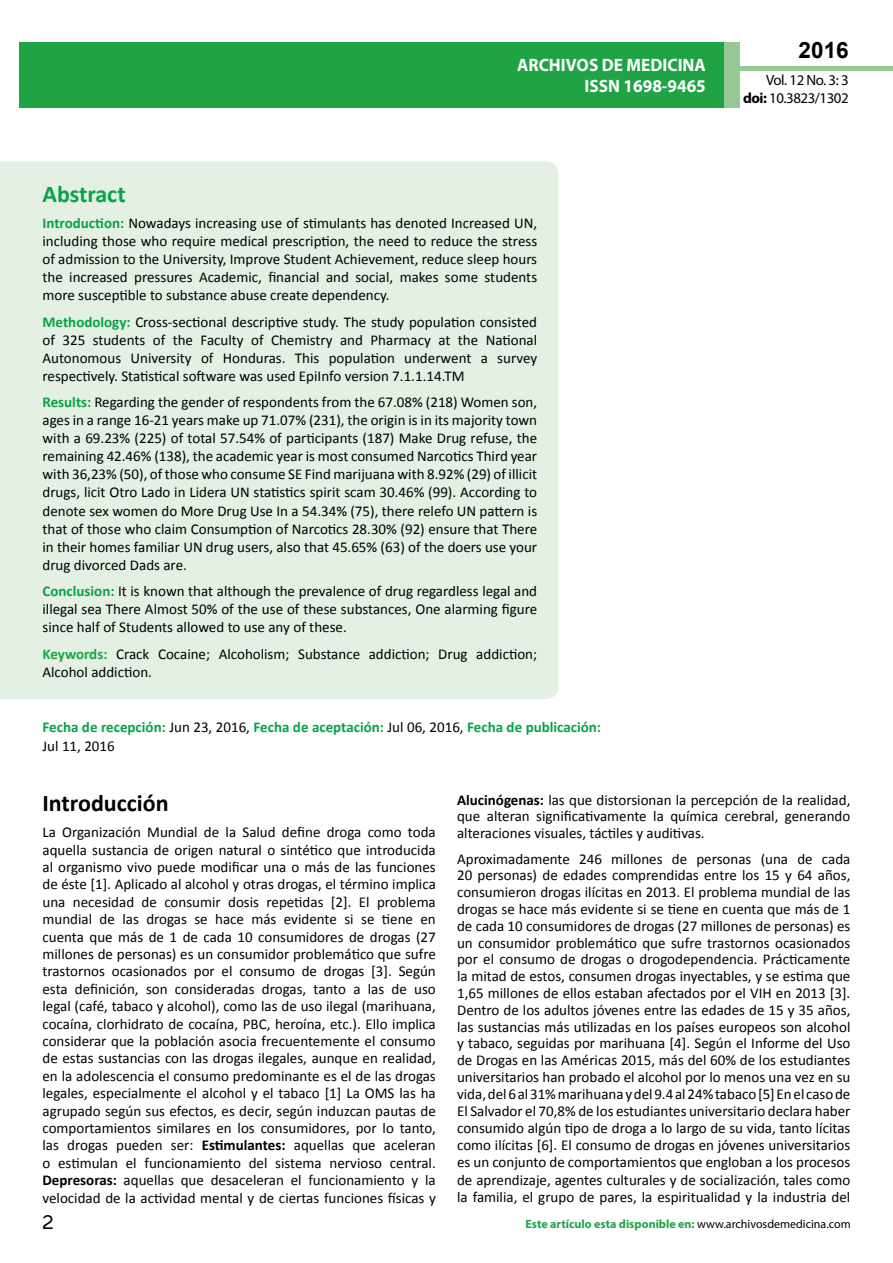
<style>
.page{position:relative;width:893px;height:1263px;background:#fff}
.page>*{position:absolute;margin:0;border:0;box-sizing:border-box;transform-origin:0 0}
.t1{font:25.5px "Tunga";color:#000}
.t2{font:700 24px "Calibri";color:#000}
.t3{font:700 24px "Calibri";color:#09a245}
.t4{font:700 22.5px "Arial";color:#000}
.t5{font:700 18px/21.6px "Myriad Pro";color:#fff;text-align:right;scale:.96 1}
.t6{font:15px/17.4px "Calibri";color:#000;text-align:justify}
.t7{font:700 15px/18.8px "Calibri";color:#09a245}
.t8{font:14.85px/17.9px "Myriad Pro";letter-spacing:-.03em;color:#000;text-align:right}
.t9{font:700 12px "Myriad Pro";color:#1fa345}
.s1{font-weight:700;color:#09a245}
.s2{font-weight:700;color:#1fa345}
.s3{font-weight:400;color:#000}
.s4{font-weight:700}
.s5{color:#1da34a}
</style>
<div class="page">
<div style="left:722px;top:66px;width:171px;height:5px;background:#96c996"></div>
<div style="left:19px;top:42px;width:706px;height:66px;background:#1fa345"></div>
<div style="left:725px;top:42px;width:15px;height:66px;background:#96c896"></div>
<div style="left:0;top:161px;width:558px;height:538px;background:#e4f0e4"></div>
<p class="t5" style="left:517px;top:53px;width:198px">ARCHIVOS DE MEDICINA<br>ISSN 1698-9465</p>
<h2 class="t3" style="left:43px;top:179px;width:85px">Abstract</h2>
<p class="t6" style="left:43px;top:215px;width:496px;line-height:18px"><span class="s1">Introduction:</span> Nowadays increasing use of stimulants has denoted Increased UN, including those who require medical prescription, the need to reduce the stress of admission to the University, Improve Student Achievement, reduce sleep hours the increased pressures Academic, financial and social, makes some students more susceptible to substance abuse create dependency.</p>
<p class="t6" style="left:43px;top:313px;width:496px;line-height:18px"><span class="s1">Methodology:</span> Cross-sectional descriptive study. The study population consisted of 325 students of the Faculty of Chemistry and Pharmacy at the National Autonomous University of Honduras. This population underwent a survey respectively. Statistical software was used EpiInfo version 7.1.1.14.TM</p>
<p class="t6" style="left:43px;top:394px;width:496px;line-height:18px"><span class="s1">Results:</span> Regarding the gender of respondents from the 67.08% (218) Women son, ages in a range 16-21 years make up 71.07% (231), the origin is in its majority town with a 69.23% (225) of total 57.54% of participants (187) Make Drug refuse, the remaining 42.46% (138), the academic year is most consumed Narcotics Third year with 36,23% (50), of those who consume SE Find marijuana with 8.92% (29) of illicit drugs, licit Otro Lado in Lidera UN statistics spirit scam 30.46% (99). According to denote sex women do More Drug Use In a 54.34% (75), there relefo UN pattern is that of those who claim Consumption of Narcotics 28.30% (92) ensure that There in their homes familiar UN drug users, also that 45.65% (63) of the doers use your drug divorced Dads are.</p>
<p class="t6" style="left:43px;top:582px;width:496px;line-height:18px"><span class="s1">Conclusion:</span> It is known that although the prevalence of drug regardless legal and illegal sea There Almost 50% of the use of these substances, One alarming figure since half of Students allowed to use any of these.</p>
<p class="t6" style="left:43px;top:645px;width:496px;line-height:18px"><span class="s2">Keywords:</span> Crack Cocaine; Alcoholism; Substance addiction; Drug addiction;<br>Alcohol addiction.</p>
<p class="t7" style="left:43px;top:718px;width:560px">Fecha de recepción: <span class="s3">Jun 23, 2016,</span> Fecha de aceptación: <span class="s3">Jul 06, 2016,</span> Fecha de publicación:<br><span class="s3">Jul 11, 2016</span></p>
<h3 class="t4" style="left:799px;top:35px;width:52px">2016</h3>
<p class="t8" style="left:743px;top:71px;width:107px">Vol. 12 No. 3: 3 <span class="s4">doi:</span> 10.3823/1302</p>
<h2 class="t2" style="left:43px;top:788px;width:128px">Introducción</h2>
<p class="t6" style="left:43px;top:824px;width:395px">La Organización Mundial de la Salud define droga como toda aquella sustancia de origen natural o sintético que introducida al organismo vivo puede modificar una o más de las funciones de éste [1]. Aplicado al alcohol y otras drogas, el término implica una necesidad de consumir dosis repetidas [2]. El problema mundial de las drogas se hace más evidente si se tiene en cuenta que más de 1 de cada 10 consumidores de drogas (27 millones de personas) es un consumidor problemático que sufre trastornos ocasionados por el consumo de drogas [3]. Según esta definición, son consideradas drogas, tanto a las de uso legal (café, tabaco y alcohol), como las de uso ilegal (marihuana, cocaína, clorhidrato de cocaína, PBC, heroína, etc.). Ello implica considerar que la población asocia frecuentemente el consumo de estas sustancias con las drogas ilegales, aunque en realidad, en la adolescencia el consumo predominante es el de las drogas legales, especialmente el alcohol y el tabaco [1] La OMS las ha agrupado según sus efectos, es decir, según induzcan pautas de comportamientos similares en los consumidores, por lo tanto, las drogas pueden ser: <span class="s4">Estimulantes:</span> aquellas que aceleran o estimulan el funcionamiento del sistema nervioso central.<br><span class="s4">Depresoras:</span> aquellas que desaceleran el funcionamiento y la velocidad de la actividad mental y de ciertas funciones físicas y</p>
<p class="t6" style="left:457px;top:791px;width:395px;line-height:16.8px"><span class="s4">Alucinógenas:</span> las que distorsionan la percepción de la realidad, que alteran significativamente la química cerebral, generando alteraciones visuales, táctiles y auditivas.</p>
<p class="t6" style="left:457px;top:850px;width:395px;line-height:17px">Aproximadamente 246 millones de personas (una de cada 20 personas) de edades comprendidas entre los 15 y 64 años, consumieron drogas ilícitas en 2013. El problema mundial de las drogas se hace más evidente si se tiene en cuenta que más de 1 de cada 10 consumidores de drogas (27 millones de personas) es un consumidor problemático que sufre trastornos ocasionados por el consumo de drogas o drogodependencia. Prácticamente la mitad de estos, consumen drogas inyectables, y se estima que 1,65 millones de ellos estaban afectados por el VIH en 2013 [3].<br>Dentro de los adultos jóvenes entre las edades de 15 y 35 años, las sustancias más utilizadas en los países europeos son alcohol y tabaco, seguidas por marihuana [4]. Según el Informe del Uso de Drogas en las Américas 2015, más del 60% de los estudiantes universitarios han probado el alcohol por lo menos una vez en su vida, del 6 al 31% marihuana y del 9.4 al 24% tabaco [5] En el caso de El Salvador el 70,8% de los estudiantes universitario declara haber consumido algún tipo de droga a lo largo de su vida, tanto lícitas como ilícitas [6]. El consumo de drogas en jóvenes universitarios es un conjunto de comportamientos que engloban a los procesos de aprendizaje, agentes culturales y de socialización, tales como la familia, el grupo de pares, la espiritualidad y la industria del</p>
<h1 class="t1" style="left:42px;top:1205px;width:13px">2</h1>
<p class="t9" style="left:525px;top:1216px;width:327px">Este artículo esta disp<span class="s5">oni</span>ble en: <span class="s3">www.archivosdemedicina.com</span></p>
</div>
